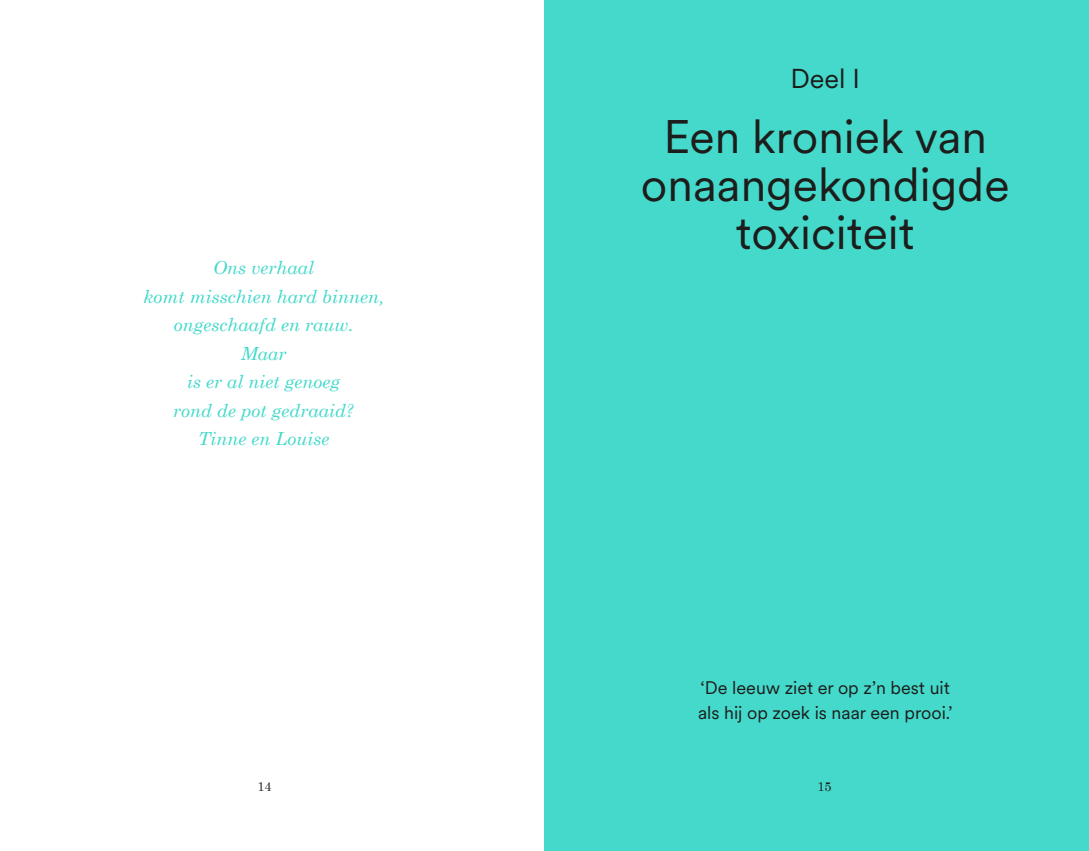
<style>
.page{position:relative;width:1089px;height:851px;background:#fff}
.page>*{position:absolute;margin:0;border:0;box-sizing:border-box;transform-origin:0 0}
.t1{font:46.5px/48px "Circular XX";color:#1d1d1b;text-align:center}
.t2{font:27px "Circular XX";color:#1d1d1b}
.t3{font:italic 18px/28.5px "Century Schoolbook";color:#44d9cb;text-align:center}
.t4{font:18px/25.5px "Circular XX";color:#1d1d1b}
.t5{font:12.75px "Century Schoolbook";color:#1d1d1b}
</style>
<div class="page">
<div style="left:544px;top:0;width:545px;height:850px;background:#44d9cb"></div>
<p class="t3" style="left:143px;top:253px;width:242px">Ons verhaal<br>komt misschien hard binnen, ongeschaafd en rauw.<br>Maar<br>is er al niet genoeg<br>rond de pot gedraaid?<br>Tinne en Louise</p>
<h2 class="t2" style="left:790px;top:60px;width:71px">Deel I</h2>
<h1 class="t1" style="left:641px;top:111px;width:370px">Een kroniek van onaangekondigde toxiciteit</h1>
<p class="t4" style="left:698px;top:673px;width:256px">‘De leeuw ziet er op z’n best uit als hij op zoek is naar een prooi.’</p>
<p class="t5" style="left:257px;top:777px;width:16px">14</p>
<p class="t5" style="left:817px;top:777px;width:16px">15</p>
</div>
